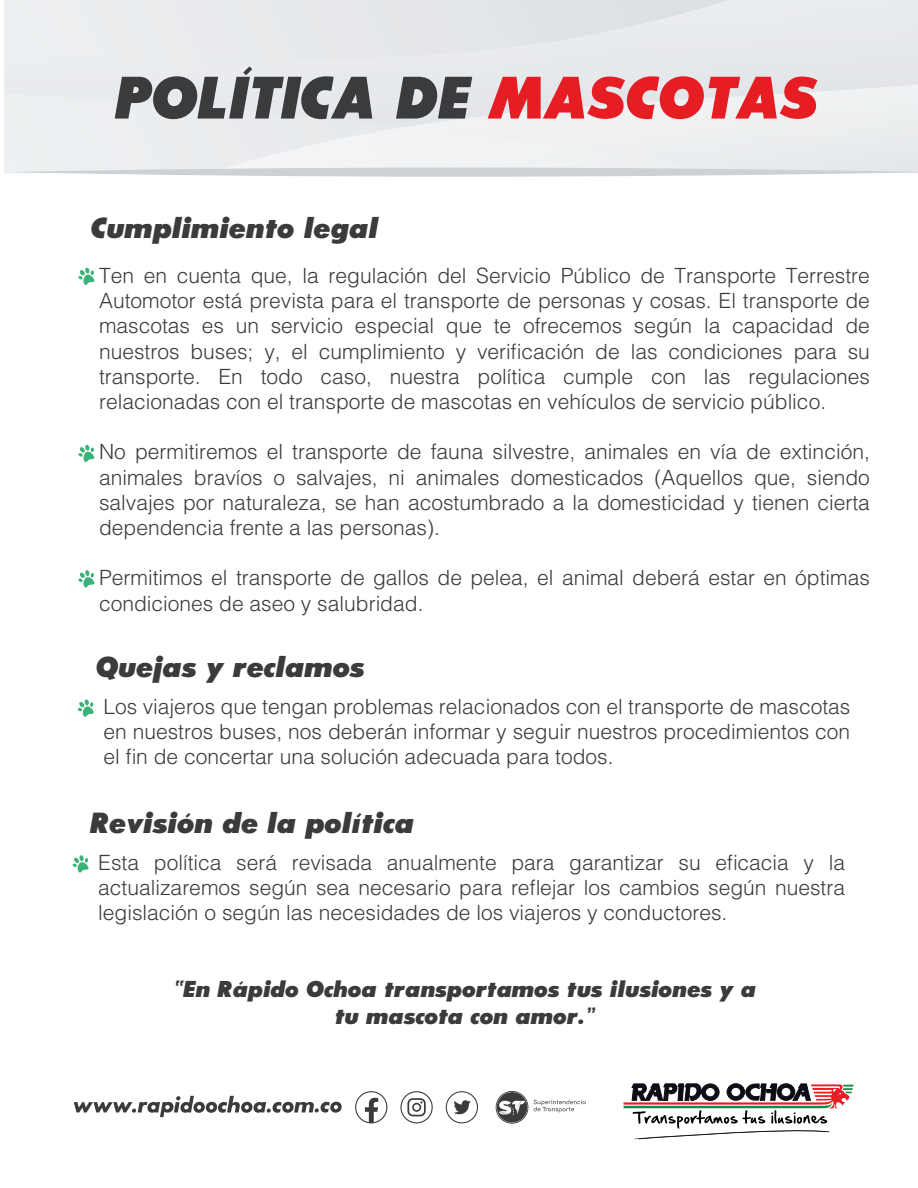
<style>
.page{position:relative;width:918px;height:1188px;background:#fff}
.page>*{position:absolute;margin:0;border:0;box-sizing:border-box;transform-origin:0 0}
.t1{font:italic 58.5px "Sans Serif Exb FLF";color:#3a3b3d}
.t2{font:italic 28.5px "Sans Serif Exb FLF";color:#3a3b3d}
.t3{font:italic 22.5px/27px "Sans Serif Exb FLF";color:#3a3b3d;text-align:center}
.t4{font:300 21px/25.2px "Helvetica";color:#3a3b3d;text-align:justify}
.s1{color:#e71d24}
</style>
<div class="page">
<div style="left:5px;top:0;width:913px;height:166px;background:#e9ebee"></div>
<svg style="left:5px;top:166px;width:913px;height:11px"></svg>
<svg style="left:623px;top:1084px;width:231px;height:55px"></svg>
<svg style="left:74px;top:1096px;width:268px;height:21px"></svg>
<svg style="left:534px;top:1100px;width:52px;height:13px"></svg>
<svg style="left:496px;top:1091px;width:32px;height:33px"></svg>
<div style="left:400px;top:1091px;width:33px;height:32px;border:1px solid #3a3b3d;border-radius:50%"></div>
<div style="left:355px;top:1091px;width:32px;height:32px;border:1px solid #3a3b3d;border-radius:50%"></div>
<svg style="left:446px;top:1091px;width:32px;height:32px"></svg>
<svg style="left:407px;top:1098px;width:19px;height:18px"></svg>
<svg style="left:365px;top:1098px;width:13px;height:25px"></svg>
<svg style="left:78px;top:267px;width:17px;height:18px"></svg>
<svg style="left:78px;top:445px;width:17px;height:17px"></svg>
<svg style="left:78px;top:570px;width:17px;height:18px"></svg>
<svg style="left:78px;top:699px;width:16px;height:18px"></svg>
<svg style="left:72px;top:855px;width:17px;height:18px"></svg>
<h1 class="t1" style="left:112px;top:65px;width:704px">POLÍTICA DE <span class="s1">MASCOTAS</span></h1>
<h2 class="t2" style="left:89px;top:212px;width:289px">Cumplimiento legal</h2>
<p class="t4" style="left:99px;top:262px;width:772px">Ten en cuenta que, la regulación del Servicio Público de Transporte Terrestre Automotor está prevista para el transporte de personas y cosas. El transporte de mascotas es un servicio especial que te ofrecemos según la capacidad de nuestros buses; y, el cumplimiento y verificación de las condiciones para su transporte. En todo caso, nuestra política cumple con las regulaciones relacionadas con el transporte de mascotas en vehículos de servicio público.</p>
<p class="t4" style="left:99px;top:438px;width:772px">No permitiremos el transporte de fauna silvestre, animales en vía de extinción, animales bravíos o salvajes, ni animales domesticados (Aquellos que, siendo salvajes por naturaleza, se han acostumbrado a la domesticidad y tienen cierta dependencia frente a las personas).</p>
<p class="t4" style="left:99px;top:564px;width:772px">Permitimos el transporte de gallos de pelea, el animal deberá estar en óptimas condiciones de aseo y salubridad.</p>
<h2 class="t2" style="left:94px;top:651px;width:271px">Quejas y reclamos</h2>
<p class="t4" style="left:103px;top:692px;width:748px">Los viajeros que tengan problemas relacionados con el transporte de mascotas en nuestros buses, nos deberán informar y seguir nuestros procedimientos con el fin de concertar una solución adecuada para todos.</p>
<h2 class="t2" style="left:89px;top:807px;width:325px">Revisión de la política</h2>
<p class="t4" style="left:98px;top:848px;width:748px">Esta política será revisada anualmente para garantizar su eficacia y la actualizaremos según sea necesario para reflejar los cambios según nuestra legislación o según las necesidades de los viajeros y conductores.</p>
<p class="t3" style="left:173px;top:975px;width:584px">“En Rápido Ochoa transportamos tus ilusiones y a tu mascota con amor.”</p>
</div>
